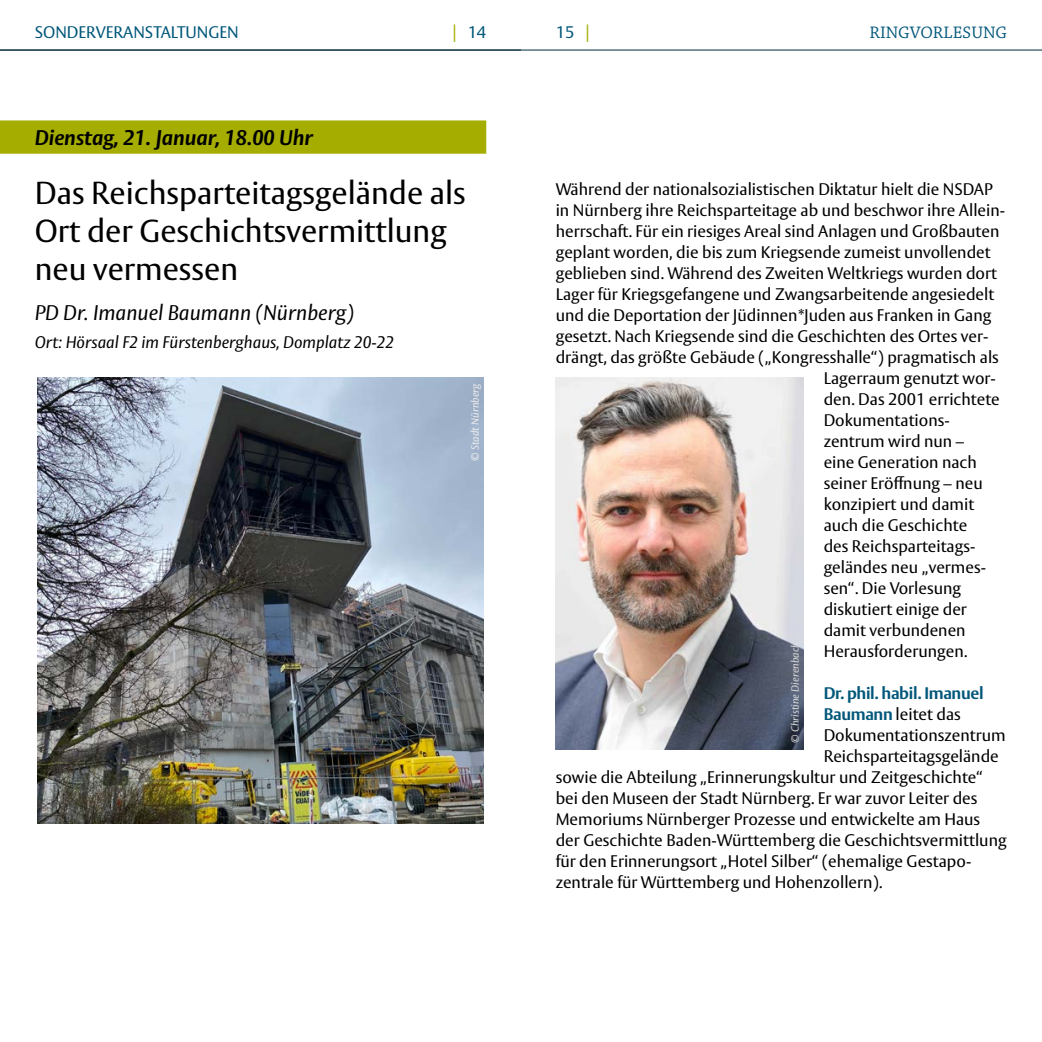
<style>
.page{position:relative;width:1042px;height:1042px;background:#fff}
.page>*{position:absolute;margin:0;border:0;box-sizing:border-box;transform-origin:0 0}
.t1{font:31.5px/37.8px "Vesta Pro";color:#000}
.Autor{font:italic 21px "Vesta Pro";color:#000}
.Datum{font:italic 700 21px "Vesta Pro";color:#000}
.t2{font:17.5px "Chaparral Pro";color:#00577a}
.P{font:16.62px "Vesta Pro";color:#000}
.Ort_abweichend{font:italic 16.62px "Vesta Pro";color:#000}
.t3{font:16.62px "Vesta Pro";color:#00577a}
.P-2{font:700 16.62px "Vesta Pro";letter-spacing:-.02em;color:#00577a}
.t4{font:italic 10.5px "Vesta Pro";color:#dadada}
.t5{font:italic 10.5px "Vesta Pro";color:#ededed}
.s1{font-size:17.5px;color:#a5ad00}
.s2{font-weight:700;color:#00577a}
</style>
<div class="page">
<hr style="left:0;top:50px;width:1042px;height:1px;background:#022a39">
<div style="left:0;top:120px;width:486px;height:34px;background:#a5ad00"></div>
<img style="left:37px;top:377px;width:447px;height:446px">
<img style="left:556px;top:377px;width:248px;height:372px">
<p class="t3" style="left:35px;top:22px;width:206px">SONDERVERANSTALTUNGEN</p>
<p class="t3" style="left:452px;top:22px;width:35px"><span class="s1">|</span> 14</p>
<p class="t3" style="left:556px;top:22px;width:35px">15 <span class="s1">|</span></p>
<p class="t2" style="left:869px;top:23px;width:139px">RINGVORLESUNG</p>
<p class="Datum" style="left:35px;top:125px;width:280px">Dienstag, 21. Januar, 18.00 Uhr</p>
<h3 class="t1" style="left:35px;top:174px;width:433px">Das Reichsparteitagsgelände als<br>Ort der Geschichtsvermittlung neu vermessen</h3>
<h4 class="Autor" style="left:35px;top:300px;width:321px">PD Dr. Imanuel Baumann (Nürnberg)</h4>
<p class="Ort_abweichend" style="left:35px;top:332px;width:361px">Ort: Hörsaal F2 im Fürstenberghaus, Domplatz 20-22</p>
<p class="t5" style="left:469px;top:461px;width:79px;rotate:-90deg">© Stadt Nürnberg</p>
<p class="P" style="left:556px;top:179px;width:439px">Während der nationalsozialistischen Diktatur hielt die NSDAP</p>
<p class="P" style="left:556px;top:200px;width:451px">in Nürnberg ihre Reichsparteitage ab und beschwor ihre Allein-</p>
<p class="P" style="left:556px;top:221px;width:445px">herrschaft. Für ein riesiges Areal sind Anlagen und Großbauten</p>
<p class="P" style="left:556px;top:242px;width:436px">geplant worden, die bis zum Kriegsende zumeist unvollendet</p>
<p class="P" style="left:556px;top:263px;width:443px">geblieben sind. Während des Zweiten Weltkriegs wurden dort</p>
<p class="P" style="left:556px;top:284px;width:440px">Lager für Kriegsgefangene und Zwangsarbeitende angesiedelt</p>
<p class="P" style="left:556px;top:305px;width:437px">und die Deportation der Jüdinnen*Juden aus Franken in Gang</p>
<p class="P" style="left:556px;top:326px;width:434px">gesetzt. Nach Kriegsende sind die Geschichten des Ortes ver-</p>
<p class="P" style="left:556px;top:347px;width:445px">drängt, das größte Gebäude („Kongresshalle“) pragmatisch als</p>
<p class="P" style="left:823px;top:368px;width:174px">Lagerraum genutzt wor-</p>
<p class="P" style="left:823px;top:389px;width:178px">den. Das 2001 errichtete</p>
<p class="P" style="left:823px;top:410px;width:128px">Dokumentations-</p>
<p class="P" style="left:823px;top:431px;width:142px">zentrum wird nun –</p>
<p class="P" style="left:823px;top:452px;width:155px">eine Generation nach</p>
<p class="P" style="left:823px;top:473px;width:161px">seiner Eröffnung – neu</p>
<p class="P" style="left:823px;top:494px;width:152px">konzipiert und damit</p>
<p class="P" style="left:823px;top:515px;width:145px">auch die Geschichte</p>
<p class="P" style="left:823px;top:536px;width:153px">des Reichsparteitags-</p>
<p class="P" style="left:823px;top:557px;width:164px">geländes neu „vermes-</p>
<p class="P" style="left:823px;top:578px;width:139px">sen“. Die Vorlesung</p>
<p class="P" style="left:823px;top:599px;width:145px">diskutiert einige der</p>
<p class="P" style="left:823px;top:620px;width:143px">damit verbundenen</p>
<p class="P" style="left:823px;top:641px;width:145px">Herausforderungen.</p>
<p class="P-2" style="left:823px;top:683px;width:161px">Dr. phil. habil. Imanuel</p>
<p class="P" style="left:823px;top:704px;width:139px"><span class="s2">Baumann</span> leitet das</p>
<p class="P" style="left:823px;top:725px;width:183px">Dokumentationszentrum</p>
<p class="P" style="left:823px;top:746px;width:177px">Reichsparteitagsgelände</p>
<p class="P" style="left:556px;top:767px;width:429px">sowie die Abteilung „Erinnerungskultur und Zeitgeschichte“</p>
<p class="P" style="left:556px;top:788px;width:423px">bei den Museen der Stadt Nürnberg. Er war zuvor Leiter des</p>
<p class="P" style="left:556px;top:809px;width:426px">Memoriums Nürnberger Prozesse und entwickelte am Haus</p>
<p class="P" style="left:556px;top:830px;width:452px">der Geschichte Baden-Württemberg die Geschichtsvermittlung</p>
<p class="P" style="left:556px;top:851px;width:417px">für den Erinnerungsort „Hotel Silber“ (ehemalige Gestapo-</p>
<p class="P" style="left:556px;top:872px;width:328px">zentrale für Württemberg und Hohenzollern).</p>
<p class="t4" style="left:789px;top:743px;width:102px;rotate:-90deg">© Christine Dierenbach</p>
</div>
